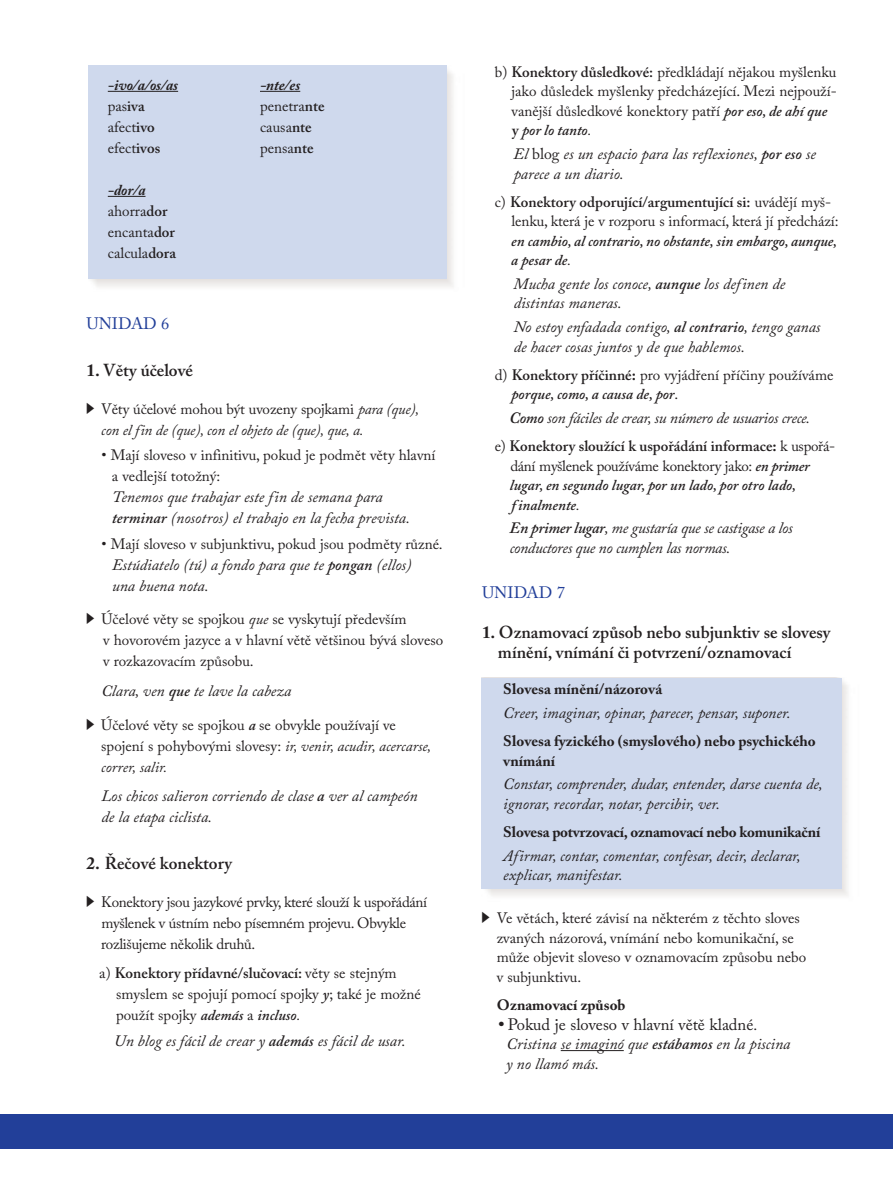
<style>
.page{position:relative;width:893px;height:1191px;background:#fff}
.page>*{position:absolute;margin:0;border:0;box-sizing:border-box;transform-origin:0 0}
.t1{font:600 17.25px/19.5px "Adobe Caslon Pro";color:#231f20}
.t2{font:16.5px "Adobe Caslon Pro";color:#231f20}
.t3{font:16.5px "Adobe Caslon Pro";color:#223f99}
.t4{font:italic 15.75px/19.5px "Adobe Caslon Pro";color:#231f20}
.t5{font:italic 15.75px/19.5px "Adobe Caslon Pro";letter-spacing:-.02em;color:#231f20}
.t6{font:15px/21px "Adobe Caslon Pro";color:#231f20}
.t7{font:italic 600 15px/19.5px "Adobe Caslon Pro";letter-spacing:-.005em;color:#231f20}
.t8{font:700 15px/19.5px "Adobe Caslon Pro";color:#231f20}
.t9{font:15px/21px "Adobe Caslon Pro";letter-spacing:-.02em;color:#231f20}
.t10{font:italic 15px/21px "Adobe Caslon Pro";letter-spacing:-.01em;color:#231f20}
.t11{font:italic 700 15px "Adobe Caslon Pro";color:#231f20}
.s1{font-weight:600}
.s2{font-weight:700;font-style:italic}
.s3{font-weight:700}
.s4{font-style:normal}
.s5{font-style:italic}
.s6{font-weight:600;font-style:italic}
.s7{font-weight:400}
.s8{font-weight:400;font-style:normal}
.s9{font-weight:700;font-style:normal}
.s10{font-size:19.5px}
.s11{font-size:15px}
</style>
<div class="page">
<div style="left:481px;top:678px;width:361px;height:210px;background:#cfd9ed"></div>
<div style="left:0;top:1114px;width:893px;height:34px;background:#223f99"></div>
<div style="left:88px;top:65px;width:359px;height:213px;background:#cfd9ed"></div>
<hr style="left:108px;top:91px;width:70px;height:1px;background:#231f20">
<hr style="left:260px;top:91px;width:40px;height:1px;background:#231f20">
<hr style="left:108px;top:196px;width:38px;height:1px;background:#231f20">
<hr style="left:561px;top:1050px;width:63px;height:1px;background:#231f20">
<p class="t11" style="left:108px;top:80px;width:72px">-ivo/a/os/as</p>
<p class="t11" style="left:260px;top:80px;width:42px">-nte/es</p>
<p class="t6" style="left:108px;top:97px;width:38px">pas<span class="s1">iva</span></p>
<p class="t6" style="left:260px;top:97px;width:66px">penetra<span class="s1">nte</span></p>
<p class="t6" style="left:108px;top:118px;width:48px">afect<span class="s1">ivo</span></p>
<p class="t6" style="left:260px;top:118px;width:53px">causa<span class="s1">nte</span></p>
<p class="t6" style="left:108px;top:139px;width:54px">efect<span class="s1">ivos</span></p>
<p class="t6" style="left:260px;top:139px;width:55px">pensa<span class="s1">nte</span></p>
<p class="t6" style="left:108px;top:181px;width:70px"><span class="s2">-dor/a </span>ahorra<span class="s1">dor </span>encanta<span class="s1">dor </span>calcula<span class="s1">dora</span></p>
<p class="t3" style="left:87px;top:318px;width:84px">UNIDAD 6</p>
<p class="t1" style="left:87px;top:362px;width:108px"><span class="s3">1.</span> Věty účelové</p>
<p class="t10" style="left:101px;top:401px;width:319px"><span class="s4">Věty účelové mohou být uvozeny spojkami</span> para (que), con el fin de (que), con el objeto de (que), que, a.</p>
<p class="t6" style="left:112px;top:446px;width:325px;text-indent:-10px">• Mají sloveso v infinitivu, pokud je podmět věty hlavní a vedlejší totožný:</p>
<p class="t4" style="left:112px;top:489px;width:299px;line-height:21px">Tenemos que trabajar este fin de semana para <span class="s1">terminar</span> (nosotros) el trabajo en la fecha prevista.</p>
<p class="t6" style="left:101px;top:535px;width:343px">• Mají sloveso v subjunktivu, pokud jsou podměty různé.</p>
<p class="t4" style="left:112px;top:556px;width:301px;line-height:21px">Estúdiatelo (tú) a fondo para que te <span class="s1">pongan</span> (ellos) una buena nota.</p>
<p class="t6" style="left:101px;top:610px;width:343px">Účelové věty se spojkou <span class="s5">que</span> se vyskytují především<br>v hovorovém jazyce a v hlavní větě většinou bývá sloveso v rozkazovacím způsobu.</p>
<p class="t4" style="left:101px;top:683px;width:191px">Clara, ven <span class="s1">que</span> te lave la cabeza</p>
<p class="t6" style="left:101px;top:716px;width:332px">Účelové věty se spojkou <span class="s6">a</span> se obvykle používají ve spojení s pohybovými slovesy: <span class="s5">ir, venir, acudir, acercarse, correr, salir.</span></p>
<p class="t4" style="left:101px;top:787px;width:318px;line-height:21px">Los chicos salieron corriendo de clase <span class="s1">a</span> ver al campeón de la etapa ciclista.</p>
<p class="t1" style="left:87px;top:855px;width:147px"><span class="s3">2.</span> Řečové konektory</p>
<p class="t9" style="left:101px;top:893px;width:327px">Konektory jsou jazykové prvky, které slouží k uspořádání myšlenek v ústním nebo písemném projevu. Obvykle rozlišujeme několik druhů.</p>
<p class="t6" style="left:116px;top:964px;width:306px;text-indent:-17px">a) <span class="s1">Konektory přídavné/slučovací:</span> věty se stejným smyslem se spojují pomocí spojky <span class="s6">y</span>; také je možné použít spojky <span class="s6">además</span> a <span class="s6">incluso</span><span class="s5">.</span></p>
<p class="t4" style="left:114px;top:1032px;width:293px">Un blog es fácil de crear y <span class="s1">además</span> es fácil de usar.</p>
<p class="t6" style="left:511px;top:64px;width:327px;line-height:19.5px;text-indent:-17px">b) <span class="s1">Konektory důsledkové:</span> předkládají nějakou myšlenku jako důsledek myšlenky předcházející. Mezi nejpouží&shy;vanější důsledkové konektory patří <span class="s6">por eso, de ahí que </span><span class="s1">y</span> <span class="s6">por lo tanto</span><span class="s5">.</span></p>
<p class="t4" style="left:514px;top:146px;width:304px">El <span class="s4">blog</span> es un espacio para las reflexiones, <span class="s1">por eso</span> se parece a un diario.</p>
<p class="t6" style="left:511px;top:194px;width:329px;line-height:19.5px;text-indent:-17px">c) <span class="s1">Konektory odporující/argumentující si:</span> uvádějí myš&shy;lenku, která je v rozporu s informací, která jí předchází:</p>
<p class="t7" style="left:511px;top:233px;width:327px">en cambio, al contrario, no obstante, sin embargo, aunque, a pesar de<span class="s7">.</span></p>
<p class="t4" style="left:514px;top:276px;width:273px">Mucha gente los conoce, <span class="s1">aunque</span> los definen de distintas maneras.</p>
<p class="t4" style="left:514px;top:319px;width:308px">No estoy enfadada contigo, <span class="s1">al contrario</span>, tengo ganas de hacer cosas juntos y de que hablemos.</p>
<p class="t6" style="left:511px;top:367px;width:323px;line-height:19.5px;text-indent:-17px">d) <span class="s1">Konektory příčinné</span><span class="s3">:</span> pro vyjádření příčiny používáme <span class="s6">porque, como, a causa de, por</span>.</p>
<p class="t5" style="left:510px;top:410px;width:302px"><span class="s1">Como</span> son fáciles de crear, su número de usuarios crece.</p>
<p class="t7" style="left:510px;top:438px;width:327px;text-indent:-15px"><span class="s8">e)</span> <span class="s4">Konektory sloužící k uspořádání informace</span><span class="s9">:</span> <span class="s8">k uspořá&shy;dání myšlenek používáme konektory jako:</span> en primer lugar, en segundo lugar, por un lado, por otro lado,<br>f inalmente<span class="s7">.</span></p>
<p class="t5" style="left:510px;top:520px;width:285px"><span class="s1">En primer lugar</span>, me gustaría que se castigase a los conductores que no cumplen las normas.</p>
<p class="t3" style="left:482px;top:586px;width:84px">UNIDAD 7</p>
<p class="t1" style="left:498px;top:625px;width:334px;text-indent:-16px"><span class="s3">1.</span> Oznamovací způsob nebo subjunktiv se slovesy mínění, vnímání či potvrzení/oznamovací</p>
<p class="t8" style="left:503px;top:681px;width:160px">Slovesa mínění/názorová</p>
<p class="t4" style="left:503px;top:705px;width:289px">Creer, imaginar, opinar, parecer, pensar, suponer.</p>
<p class="t8" style="left:503px;top:733px;width:314px">Slovesa fyzického (smyslového) nebo psychického vnímání</p>
<p class="t4" style="left:503px;top:776px;width:321px">Constar, comprender, dudar, entender, darse cuenta de, ignorar, recordar, notar, percibir, ver.</p>
<p class="t8" style="left:503px;top:823px;width:319px">Slovesa potvrzovací, oznamovací nebo komunikační</p>
<p class="t4" style="left:503px;top:848px;width:299px">Afirmar, contar, comentar, confesar, decir, declarar, explicar, manifestar.</p>
<p class="t6" style="left:497px;top:910px;width:311px;line-height:19.5px">Ve větách, které závisí na některém z těchto sloves zvaných názorová, vnímání nebo komunikační, se může objevit sloveso v oznamovacím způsobu nebo v subjunktivu.</p>
<p class="t8" style="left:497px;top:996px;width:130px">Oznamovací způsob</p>
<p class="t2" style="left:498px;top:1017px;width:260px"><span class="s10">•</span> Pokud je sloveso v hlavní větě kladné<span class="s11">.</span></p>
<p class="t4" style="left:506px;top:1036px;width:286px">Cristina se imaginó que <span class="s1">estábamos</span> en la piscina y no llamó más.</p>
</div>
